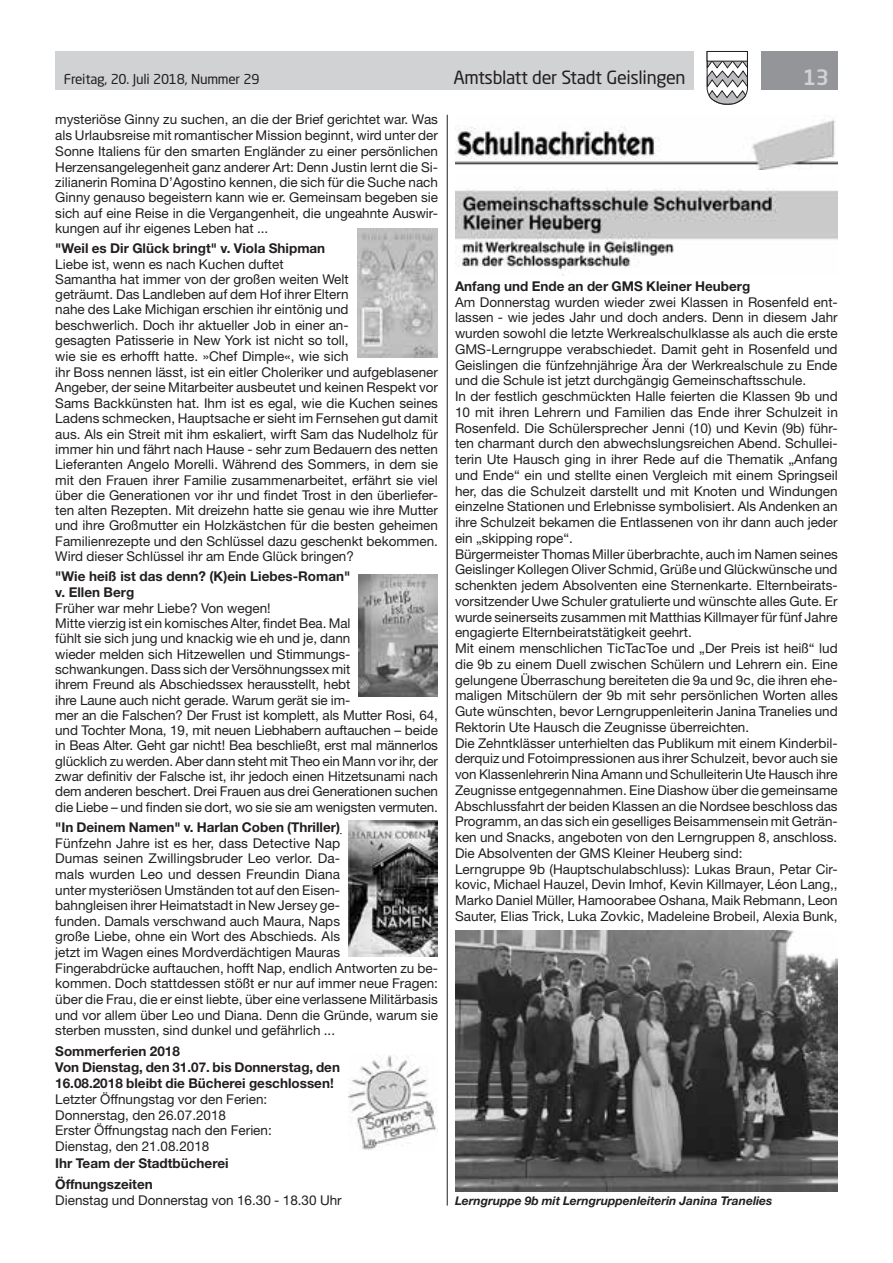
<style>
.page{position:relative;width:893px;height:1263px;background:#fff}
.page>*{position:absolute;margin:0;border:0;box-sizing:border-box;transform-origin:0 0}
.t1{font:500 21px "Neo Sans Std";color:#d1d2d4}
.t2{font:18px "Neo Sans Std";letter-spacing:-.02em;color:#231f20}
.t3{font:13.5px/15.8px "Helvetica Neue LT Std";color:#231f20}
.t4{font:700 13.5px/16.4px "Helvetica Neue LT Std";color:#231f20}
.t5{font:13.5px "Neo Sans Std";letter-spacing:-.015em;color:#231f20}
.t6{font:italic 700 12px "Helvetica Neue LT Std";color:#231f20}
</style>
<div class="page">
<div style="left:55px;top:51px;width:639px;height:38px;background:#d1d2d4"></div>
<div style="left:761px;top:51px;width:77px;height:38px;background:#939598"></div>
<svg style="left:706px;top:51px;width:42px;height:54px"></svg>
<div style="left:707px;top:51px;width:41px;height:10px;background:#fff;border:1px solid #231f20"></div>
<hr style="left:447px;top:115px;width:1px;height:1090px;background:#231f20">
<img style="left:455px;top:119px;width:383px;height:51px">
<img style="left:455px;top:187px;width:383px;height:88px">
<img style="left:357px;top:228px;width:81px;height:129px">
<img style="left:359px;top:574px;width:79px;height:122px">
<img style="left:349px;top:821px;width:89px;height:136px">
<img style="left:349px;top:1054px;width:89px;height:96px">
<img style="left:455px;top:931px;width:383px;height:260px">
<p class="t5" style="left:64px;top:71px;width:197px">Freitag, 20. Juli 2018, Nummer 29</p>
<h2 class="t2" style="left:453px;top:66px;width:234px">Amtsblatt der Stadt Geislingen</h2>
<h1 class="t1" style="left:803px;top:64px;width:28px">13</h1>
<p class="t3" style="left:55px;top:112px;width:384px;text-align:justify">mysteriöse Ginny zu suchen, an die der Brief gerichtet war. Was als Urlaubsreise mit romantischer Mission beginnt, wird unter der Sonne Italiens für den smarten Engländer zu einer persönlichen Herzensangelegenheit ganz anderer Art: Denn Justin lernt die Si&shy;zilianerin Romina D’Agostino kennen, die sich für die Suche nach Ginny genauso begeistern kann wie er. Gemeinsam begeben sie sich auf eine Reise in die Vergangenheit, die ungeahnte Auswir&shy;kungen auf ihr eigenes Leben hat ...</p>
<p class="t4" style="left:55px;top:240px;width:272px">"Weil es Dir Glück bringt" v. Viola Shipman</p>
<p class="t3" style="left:55px;top:256px;width:384px">Liebe ist, wenn es nach Kuchen duftet<br>Samantha hat immer von der großen weiten Welt<br>geträumt. Das Landleben auf dem Hof ihrer Eltern<br>nahe des Lake Michigan erschien ihr eintönig und<br>beschwerlich. Doch ihr aktueller Job in einer an-<br>gesagten Patisserie in New York ist nicht so toll,<br>wie sie es erhofft hatte. »Chef Dimple«, wie sich<br>ihr Boss nennen lässt, ist ein eitler Choleriker und aufgeblasener Angeber, der seine Mitarbeiter ausbeutet und keinen Respekt vor Sams Backkünsten hat. Ihm ist es egal, wie die Kuchen seines Ladens schmecken, Hauptsache er sieht im Fernsehen gut damit aus. Als ein Streit mit ihm eskaliert, wirft Sam das Nudelholz für immer hin und fährt nach Hause - sehr zum Bedauern des netten Lieferanten Angelo Morelli. Während des Sommers, in dem sie mit den Frauen ihrer Familie zusammenarbeitet, erfährt sie viel über die Generationen vor ihr und findet Trost in den überliefer&shy;ten alten Rezepten. Mit dreizehn hatte sie genau wie ihre Mutter und ihre Großmutter ein Holzkästchen für die besten geheimen Familienrezepte und den Schlüssel dazu geschenkt bekommen.<br>Wird dieser Schlüssel ihr am Ende Glück bringen?</p>
<p class="t4" style="left:55px;top:568px;width:297px">"Wie heiß ist das denn? (K)ein Liebes-Roman" v. Ellen Berg</p>
<p class="t3" style="left:55px;top:600px;width:384px;line-height:15.3px">Früher war mehr Liebe? Von wegen!<br>Mitte vierzig ist ein komisches Alter, findet Bea. Mal<br>fühlt sie sich jung und knackig wie eh und je, dann<br>wieder melden sich Hitzewellen und Stimmungs&shy;schwankungen. Dass sich der Versöhnungssex mit<br>ihrem Freund als Abschiedssex herausstellt, hebt<br>ihre Laune auch nicht gerade. Warum gerät sie im-<br>mer an die Falschen? Der Frust ist komplett, als Mutter Rosi, 64, und Tochter Mona, 19, mit neuen Liebhabern auftauchen – beide in Beas Alter. Geht gar nicht! Bea beschließt, erst mal männerlos glücklich zu werden. Aber dann steht mit Theo ein Mann vor ihr, der zwar definitiv der Falsche ist, ihr jedoch einen Hitzetsunami nach dem anderen beschert. Drei Frauen aus drei Generationen suchen die Liebe – und finden sie dort, wo sie sie am wenigsten vermuten.</p>
<p class="t4" style="left:55px;top:819px;width:286px">"In Deinem Namen" v. Harlan Coben (Thriller)</p>
<p class="t3" style="left:55px;top:835px;width:384px">Fünfzehn Jahre ist es her, dass Detective Nap<br>Dumas seinen Zwillingsbruder Leo verlor. Da-<br>mals wurden Leo und dessen Freundin Diana<br>unter mysteriösen Umständen tot auf den Eisen-<br>bahngleisen ihrer Heimatstadt in New Jersey ge-<br>funden. Damals verschwand auch Maura, Naps<br>große Liebe, ohne ein Wort des Abschieds. Als<br>jetzt im Wagen eines Mordverdächtigen Mauras<br>Fingerabdrücke auftauchen, hofft Nap, endlich Antworten zu be&shy;kommen. Doch stattdessen stößt er nur auf immer neue Fragen: über die Frau, die er einst liebte, über eine verlassene Militärbasis und vor allem über Leo und Diana. Denn die Gründe, warum sie sterben mussten, sind dunkel und gefährlich ...</p>
<p class="t4" style="left:55px;top:1042px;width:286px">Sommerferien 2018<br>Von Dienstag, den 31.07. bis Donnerstag, den<br>16.08.2018 bleibt die Bücherei geschlossen!</p>
<p class="t3" style="left:55px;top:1091px;width:218px">Letzter Öffnungstag vor den Ferien:<br>Donnerstag, den 26.07.2018<br>Erster Öffnungstag nach den Ferien:<br>Dienstag, den 21.08.2018</p>
<p class="t4" style="left:55px;top:1152px;width:175px;line-height:21px">Ihr Team der Stadtbücherei<br>Öffnungszeiten</p>
<p class="t3" style="left:55px;top:1192px;width:288px">Dienstag und Donnerstag von 16.30 - 18.30 Uhr</p>
<p class="t4" style="left:455px;top:277px;width:297px">Anfang und Ende an der GMS Kleiner Heuberg</p>
<p class="t3" style="left:455px;top:294px;width:384px">Am Donnerstag wurden wieder zwei Klassen in Rosenfeld ent&shy;lassen - wie jedes Jahr und doch anders. Denn in diesem Jahr wurden sowohl die letzte Werkrealschulklasse als auch die erste GMS-Lerngruppe verabschiedet. Damit geht in Rosenfeld und Geislingen die fünfzehnjährige Ära der Werkrealschule zu Ende und die Schule ist jetzt durchgängig Gemeinschaftsschule.<br>In der festlich geschmückten Halle feierten die Klassen 9b und 10 mit ihren Lehrern und Familien das Ende ihrer Schulzeit in Rosenfeld. Die Schülersprecher Jenni (10) und Kevin (9b) führ&shy;ten charmant durch den abwechslungsreichen Abend. Schullei&shy;terin Ute Hausch ging in ihrer Rede auf die Thematik „Anfang und Ende“ ein und stellte einen Vergleich mit einem Springseil her, das die Schulzeit darstellt und mit Knoten und Windungen einzelne Stationen und Erlebnisse symbolisiert. Als Andenken an ihre Schulzeit bekamen die Entlassenen von ihr dann auch jeder ein „skipping rope“.<br>Bürgermeister Thomas Miller überbrachte, auch im Namen seines Geislinger Kollegen Oliver Schmid, Grüße und Glückwünsche und schenkten jedem Absolventen eine Sternenkarte. Elternbeirats&shy;vorsitzender Uwe Schuler gratulierte und wünschte alles Gute. Er wurde seinerseits zusammen mit Matthias Killmayer für fünf Jahre engagierte Elternbeiratstätigkeit geehrt.<br>Mit einem menschlichen TicTacToe und „Der Preis ist heiß“ lud die 9b zu einem Duell zwischen Schülern und Lehrern ein. Eine gelungene Überraschung bereiteten die 9a und 9c, die ihren ehe&shy;maligen Mitschülern der 9b mit sehr persönlichen Worten alles Gute wünschten, bevor Lerngruppenleiterin Janina Tranelies und Rektorin Ute Hausch die Zeugnisse überreichten.<br>Die Zehntklässer unterhielten das Publikum mit einem Kinderbil&shy;derquiz und Fotoimpressionen aus ihrer Schulzeit, bevor auch sie von Klassenlehrerin Nina Amann und Schulleiterin Ute Hausch ihre Zeugnisse entgegennahmen. Eine Diashow über die gemeinsame Abschlussfahrt der beiden Klassen an die Nordsee beschloss das Programm, an das sich ein geselliges Beisammensein mit Geträn&shy;ken und Snacks, angeboten von den Lerngruppen 8, anschloss.<br>Die Absolventen der GMS Kleiner Heuberg sind:<br>Lerngruppe 9b (Hauptschulabschluss): Lukas Braun, Petar Cir&shy;kovic, Michael Hauzel, Devin Imhof, Kevin Killmayer, Léon Lang,, Marko Daniel Müller, Hamoorabee Oshana, Maik Rebmann, Leon Sauter, Elias Trick, Luka Zovkic, Madeleine Brobeil, Alexia Bunk,</p>
<p class="t6" style="left:455px;top:1193px;width:319px">Lerngruppe 9b mit Lerngruppenleiterin Janina Tranelies</p>
</div>
